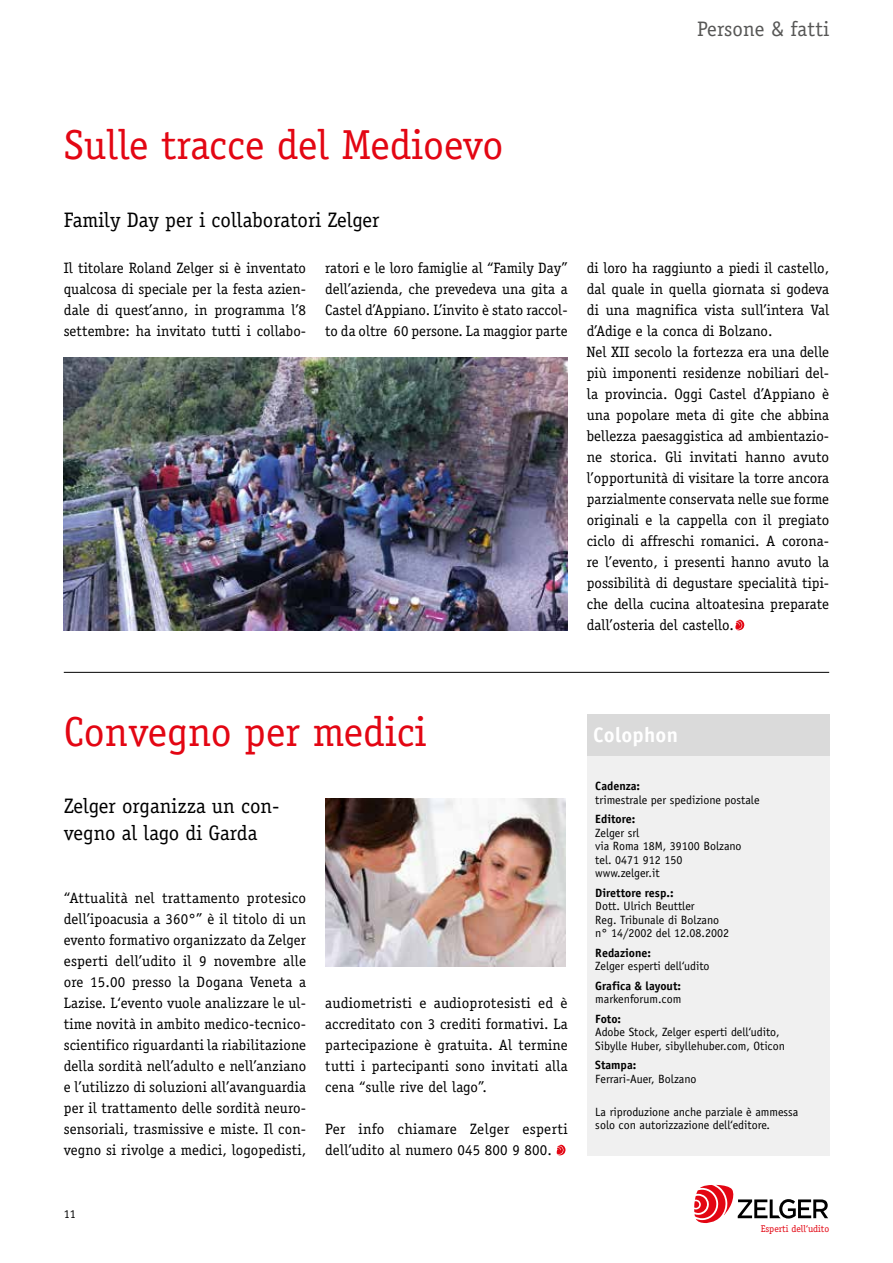
<style>
.page{position:relative;width:893px;height:1263px;background:#fff}
.page>*{position:absolute;margin:0;border:0;box-sizing:border-box;transform-origin:0 0}
.t1{font:42px "Officina Serif";color:#e30613}
.t2{font:21px/27px "Officina Serif";color:#000}
.t3{font:21px "Officina Serif";letter-spacing:.01em;color:#575756}
.t4{font:700 21px "Officina Sans";letter-spacing:.01em;color:#fff}
.t5{font:15px/21px "Officina Serif";color:#000;text-align:justify}
.t6{font:12px/13.5px "Officina Sans";color:#000}
.t7{font:700 12px "Officina Sans";color:#000}
.t8{font:12px "Officina Serif";color:#000}
.t9{font:9.75px "Officina Serif";color:#e30613}
</style>
<div class="page">
<svg style="left:694px;top:1185px;width:134px;height:38px"></svg>
<div style="left:587px;top:717px;width:242px;height:439px;background:#f0f0f0"></div>
<div style="left:587px;top:714px;width:242px;height:42px;background:#dadada"></div>
<svg style="left:557px;top:1145px;width:9px;height:10px"></svg>
<svg style="left:735px;top:620px;width:10px;height:10px"></svg>
<img style="left:64px;top:357px;width:504px;height:273px">
<img style="left:325px;top:798px;width:240px;height:168px">
<hr style="left:64px;top:672px;width:765px;height:1px;background:#000">
<h1 class="t1" style="left:64px;top:120px;width:441px">Sulle tracce del Medioevo</h1>
<h2 class="t2" style="left:64px;top:207px;width:317px">Family Day per i collaboratori Zelger</h2>
<h2 class="t3" style="left:697px;top:16px;width:134px">Persone &amp; fatti</h2>
<p class="t5" style="left:64px;top:258px;width:244px">Il titolare Roland Zelger si è inventato qualcosa di speciale per la festa azien&shy;dale di quest’anno, in programma l’8 settembre: ha invitato tutti i collabo-</p>
<p class="t5" style="left:325px;top:258px;width:244px">ratori e le loro famiglie al “Family Day” dell’azienda, che prevedeva una gita a Castel d’Appiano. L’invito è stato raccol&shy;to da oltre 60 persone. La maggior parte</p>
<p class="t5" style="left:587px;top:258px;width:244px;text-align:left">di loro ha raggiunto a piedi il castello, dal quale in quella giornata si godeva di una magnifica vista sull’intera Val d’Adige e la conca di Bolzano.<br>Nel XII secolo la fortezza era una delle più imponenti residenze nobiliari del&shy;la provincia. Oggi Castel d’Appiano è una popolare meta di gite che abbina bellezza paesaggistica ad ambientazio&shy;ne storica. Gli invitati hanno avuto l’opportunità di visitare la torre ancora parzialmente conservata nelle sue forme originali e la cappella con il pregiato ciclo di affreschi romanici. A corona&shy;re l’evento, i presenti hanno avuto la possibilità di degustare specialità tipi&shy;che della cucina altoatesina preparate dall’osteria del castello.</p>
<h1 class="t1" style="left:64px;top:707px;width:364px">Convegno per medici</h1>
<h2 class="t2" style="left:64px;top:793px;width:217px">Zelger organizza un con&shy;vegno al lago di Garda</h2>
<p class="t5" style="left:64px;top:888px;width:244px">“Attualità nel trattamento protesico dell’ipoacusia a 360°” è il titolo di un evento formativo organizzato da Zelger esperti dell’udito il 9 novembre alle ore 15.00 presso la Dogana Veneta a Lazise. L‘evento vuole analizzare le ul&shy;time novità in ambito medico-tecnico&shy;scientifico riguardanti la riabilitazione della sordità nell’adulto e nell’anziano e l’utilizzo di soluzioni all’avanguardia per il trattamento delle sordità neuro&shy;sensoriali, trasmissive e miste. Il con&shy;vegno si rivolge a medici, logopedisti,</p>
<p class="t5" style="left:325px;top:993px;width:244px">audiometristi e audioprotesisti ed è accreditato con 3 crediti formativi. La partecipazione è gratuita. Al termine tutti i partecipanti sono invitati alla cena “sulle rive del lago”.</p>
<p class="t5" style="left:325px;top:1119px;width:244px">Per info chiamare Zelger esperti dell’udito al numero 045 800 9 800.</p>
<p class="t8" style="left:64px;top:1207px;width:13px">11</p>
<h2 class="t4" style="left:593px;top:722px;width:86px">Colophon</h2>
<p class="t7" style="left:595px;top:779px;width:46px">Cadenza:</p>
<p class="t6" style="left:595px;top:793px;width:166px">trimestrale per spedizione postale</p>
<p class="t7" style="left:595px;top:812px;width:42px">Editore:</p>
<p class="t6" style="left:595px;top:826px;width:148px">Zelger srl<br>via Roma 18M, 39100 Bolzano tel. 0471 912 150 www.zelger.it</p>
<p class="t7" style="left:595px;top:885px;width:80px">Direttore resp.:</p>
<p class="t6" style="left:595px;top:900px;width:135px">Dott. Ulrich Beuttler<br>Reg. Tribunale di Bolzano n° 14/2002 del 12.08.2002</p>
<p class="t7" style="left:595px;top:945px;width:57px">Redazione:</p>
<p class="t6" style="left:595px;top:960px;width:116px">Zelger esperti dell‘udito</p>
<p class="t7" style="left:595px;top:978px;width:87px">Grafica &amp; layout:</p>
<p class="t6" style="left:595px;top:993px;width:88px">markenforum.com</p>
<p class="t7" style="left:595px;top:1011px;width:27px">Foto:</p>
<p class="t6" style="left:595px;top:1026px;width:191px">Adobe Stock, Zelger esperti dell‘udito,<br>Sibylle Huber, sibyllehuber.com, Oticon</p>
<p class="t7" style="left:595px;top:1058px;width:43px">Stampa:</p>
<p class="t6" style="left:595px;top:1072px;width:103px">Ferrari-Auer, Bolzano</p>
<p class="t6" style="left:595px;top:1105px;width:205px">La riproduzione anche parziale è ammessa solo con autorizzazione dell‘editore.</p>
<p class="t9" style="left:761px;top:1223px;width:70px">Esperti dell‘udito</p>
</div>
